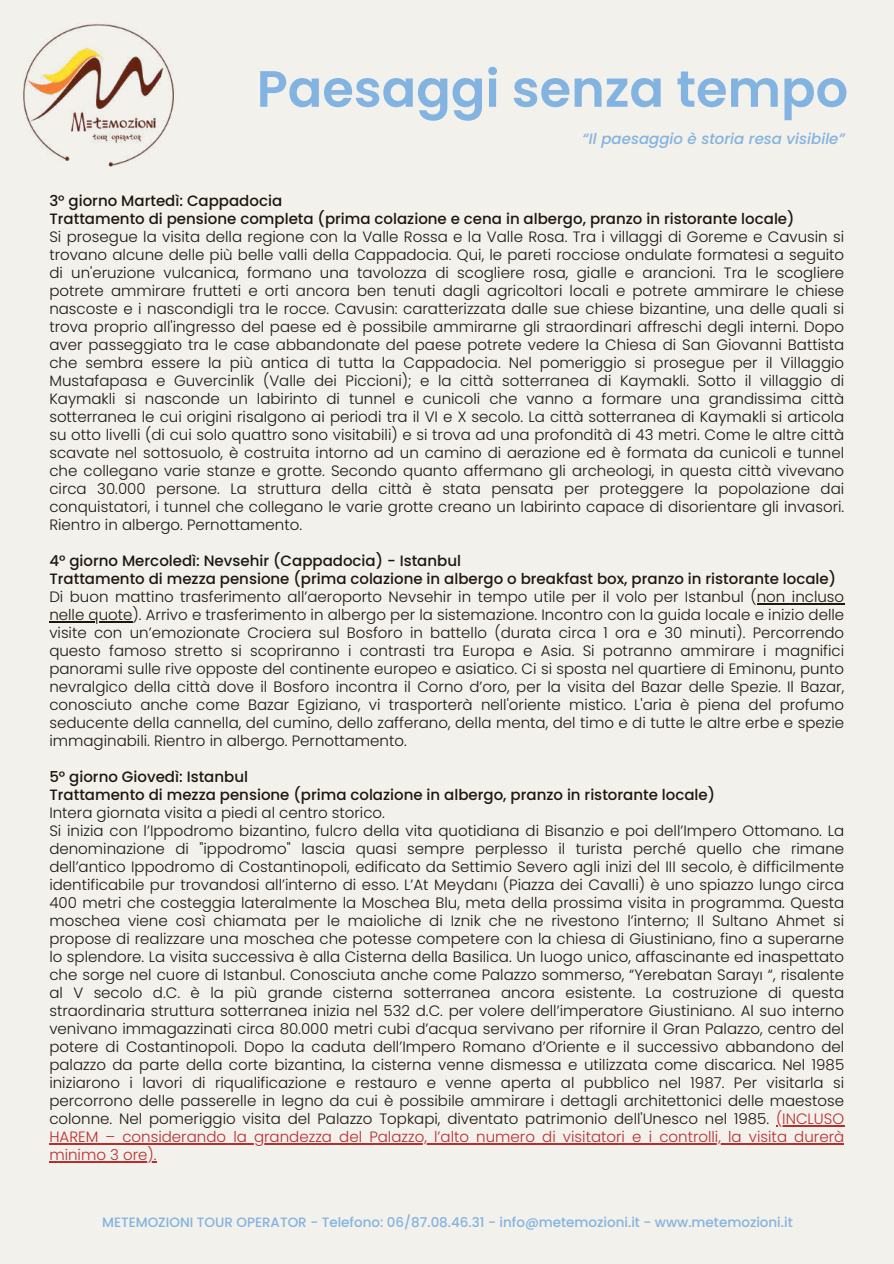
<style>
.page{position:relative;width:894px;height:1264px;background:#fff}
.page>*{position:absolute;margin:0;border:0;box-sizing:border-box;transform-origin:0 0}
.t1{font:600 51px "Poppins";color:#83b3e0}
.t2{font:300 15px/18px "Poppins";color:#1e170f;text-align:justify}
.t3{font:500 15px/18px "Poppins";color:#1e170f}
.t4{font:italic 500 15px "Poppins";color:#83b3e0}
.t5{font:500 13.5px "Poppins";color:#83b3e0}
.s1{color:#ba2d2d}
</style>
<div class="page">
<div style="left:0;top:0;width:893px;height:1263px;background:#f2f1eb"></div>
<hr style="left:756px;top:603px;width:88px;height:1px;background:#1e170f">
<hr style="left:49px;top:621px;width:83px;height:1px;background:#1e170f">
<hr style="left:775px;top:1125px;width:69px;height:1px;background:#ba2d2d">
<hr style="left:49px;top:1143px;width:795px;height:1px;background:#ba2d2d">
<hr style="left:49px;top:1161px;width:107px;height:1px;background:#ba2d2d">
<img style="left:23px;top:23px;width:151px;height:144px">
<h1 class="t1" style="left:256px;top:53px;width:592px">Paesaggi senza tempo</h1>
<p class="t4" style="left:582px;top:128px;width:264px">“Il paesaggio è storia resa visibile”</p>
<p class="t3" style="left:49px;top:191px;width:746px">3° giorno Martedì: Cappadocia<br>Trattamento di pensione completa (prima colazione e cena in albergo, pranzo in ristorante locale)</p>
<p class="t2" style="left:49px;top:227px;width:796px">Si prosegue la visita della regione con la Valle Rossa e la Valle Rosa. Tra i villaggi di Goreme e Cavusin si trovano alcune delle più belle valli della Cappadocia. Qui, le pareti rocciose ondulate formatesi a seguito di un'eruzione vulcanica, formano una tavolozza di scogliere rosa, gialle e arancioni. Tra le scogliere potrete ammirare frutteti e orti ancora ben tenuti dagli agricoltori locali e potrete ammirare le chiese nascoste e i nascondigli tra le rocce. Cavusin: caratterizzata dalle sue chiese bizantine, una delle quali si trova proprio all'ingresso del paese ed è possibile ammirarne gli straordinari affreschi degli interni. Dopo aver passeggiato tra le case abbandonate del paese potrete vedere la Chiesa di San Giovanni Battista che sembra essere la più antica di tutta la Cappadocia. Nel pomeriggio si prosegue per il Villaggio Mustafapasa e Guvercinlik (Valle dei Piccioni); e la città sotterranea di Kaymakli. Sotto il villaggio di Kaymakli si nasconde un labirinto di tunnel e cunicoli che vanno a formare una grandissima città sotterranea le cui origini risalgono ai periodi tra il VI e X secolo. La città sotterranea di Kaymakli si articola su otto livelli (di cui solo quattro sono visitabili) e si trova ad una profondità di 43 metri. Come le altre città scavate nel sottosuolo, è costruita intorno ad un camino di aerazione ed è formata da cunicoli e tunnel che collegano varie stanze e grotte. Secondo quanto affermano gli archeologi, in questa città vivevano circa 30.000 persone. La struttura della città è stata pensata per proteggere la popolazione dai conquistatori, i tunnel che collegano le varie grotte creano un labirinto capace di disorientare gli invasori.<br>Rientro in albergo. Pernottamento.</p>
<p class="t3" style="left:49px;top:551px;width:788px">4° giorno Mercoledì: Nevsehir (Cappadocia) - Istanbul<br>Trattamento di mezza pensione (prima colazione in albergo o breakfast box, pranzo in ristorante locale)</p>
<p class="t2" style="left:49px;top:587px;width:796px">Di buon mattino trasferimento all’aeroporto Nevsehir in tempo utile per il volo per Istanbul (non incluso nelle quote). Arrivo e trasferimento in albergo per la sistemazione. Incontro con la guida locale e inizio delle visite con un’emozionate Crociera sul Bosforo in battello (durata circa 1 ora e 30 minuti). Percorrendo questo famoso stretto si scopriranno i contrasti tra Europa e Asia. Si potranno ammirare i magnifici panorami sulle rive opposte del continente europeo e asiatico. Ci si sposta nel quartiere di Eminonu, punto nevralgico della città dove il Bosforo incontra il Corno d’oro, per la visita del Bazar delle Spezie. Il Bazar, conosciuto anche come Bazar Egiziano, vi trasporterà nell'oriente mistico. L'aria è piena del profumo seducente della cannella, del cumino, dello zafferano, della menta, del timo e di tutte le altre erbe e spezie immaginabili. Rientro in albergo. Pernottamento.</p>
<p class="t3" style="left:49px;top:767px;width:667px">5° giorno Giovedì: Istanbul<br>Trattamento di mezza pensione (prima colazione in albergo, pranzo in ristorante locale)</p>
<p class="t2" style="left:49px;top:803px;width:796px;text-align:left">Intera giornata visita a piedi al centro storico.<br>Si inizia con l’Ippodromo bizantino, fulcro della vita quotidiana di Bisanzio e poi dell’Impero Ottomano. La denominazione di "ippodromo" lascia quasi sempre perplesso il turista perché quello che rimane dell’antico Ippodromo di Costantinopoli, edificato da Settimio Severo agli inizi del III secolo, è difficilmente identificabile pur trovandosi all’interno di esso. L’At Meydanı (Piazza dei Cavalli) è uno spiazzo lungo circa 400 metri che costeggia lateralmente la Moschea Blu, meta della prossima visita in programma. Questa moschea viene così chiamata per le maioliche di Iznik che ne rivestono l’interno; Il Sultano Ahmet si propose di realizzare una moschea che potesse competere con la chiesa di Giustiniano, fino a superarne lo splendore. La visita successiva è alla Cisterna della Basilica. Un luogo unico, affascinante ed inaspettato che sorge nel cuore di Istanbul. Conosciuta anche come Palazzo sommerso, “Yerebatan Sarayı “, risalente al V secolo d.C. è la più grande cisterna sotterranea ancora esistente. La costruzione di questa straordinaria struttura sotterranea inizia nel 532 d.C. per volere dell’imperatore Giustiniano. Al suo interno venivano immagazzinati circa 80.000 metri cubi d’acqua servivano per rifornire il Gran Palazzo, centro del potere di Costantinopoli. Dopo la caduta dell’Impero Romano d’Oriente e il successivo abbandono del palazzo da parte della corte bizantina, la cisterna venne dismessa e utilizzata come discarica. Nel 1985 iniziarono i lavori di riqualificazione e restauro e venne aperta al pubblico nel 1987. Per visitarla si percorrono delle passerelle in legno da cui è possibile ammirare i dettagli architettonici delle maestose colonne. Nel pomeriggio visita del Palazzo Topkapi, diventato patrimonio dell'Unesco nel 1985. <span class="s1">(INCLUSO HAREM – considerando la grandezza del Palazzo, l’alto numero di visitatori e i controlli, la visita durerà minimo 3 ore).</span></p>
<p class="t5" style="left:102px;top:1212px;width:692px">METEMOZIONI TOUR OPERATOR - Telefono: 06/87.08.46.31 - info@metemozioni.it - www.metemozioni.it</p>
</div>
